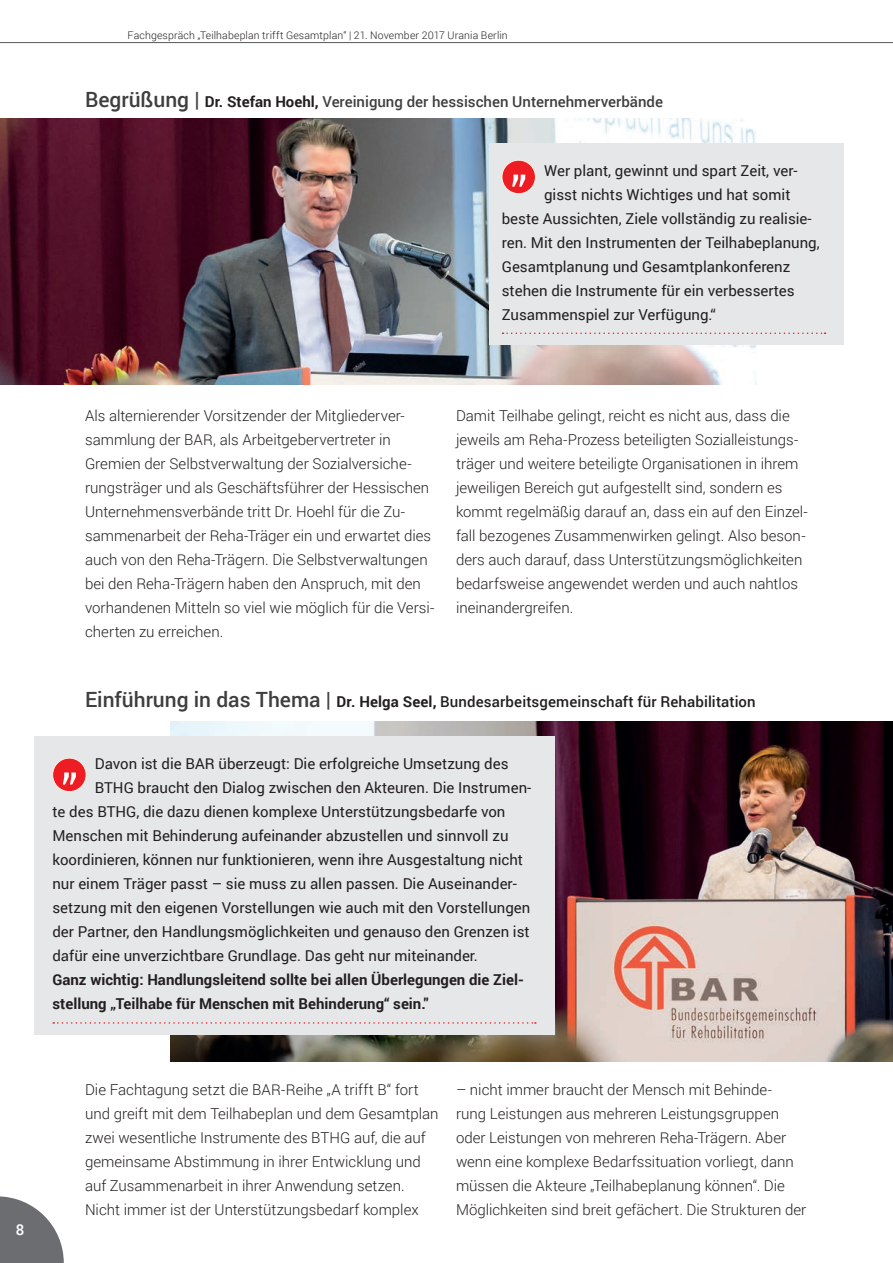
<style>
.page{position:relative;width:893px;height:1263px;background:#fff}
.page>*{position:absolute;margin:0;border:0;box-sizing:border-box;transform-origin:0 0}
.t1{font:300 15px/24px "Roboto";color:#231f20}
.t2{font:15px "Roboto";color:#231f20}
.t3{font:700 15px/24px "Roboto";color:#231f20}
.t4{font:500 15px "Roboto";letter-spacing:.01em;color:#231f20}
.t5{font:500 15px "Roboto";color:#3e3e3f}
.t6{font:500 15px "Roboto";color:#fff}
.t7{font:300 10.5px "Roboto";letter-spacing:.015em;color:#231f20}
.s1{font-size:21px}
.s2{font-weight:700;color:#231f20}
.s3{font-size:21px;color:#3e3e3f}
.s4{font-weight:700}
</style>
<div class="page">
<svg style="left:0;top:1196px;width:64px;height:67px"></svg>
<hr style="left:0;top:42px;width:893px;height:1px;background:#57585a">
<img style="left:170px;top:721px;width:723px;height:341px">
<img style="left:0;top:118px;width:757px;height:267px">
<div style="left:489px;top:143px;width:355px;height:201px;background:#e6e7e9"></div>
<svg style="left:502px;top:332px;width:323px;height:2px"></svg>
<div style="left:502px;top:160px;width:33px;height:34px;background:#ee1d23;border-radius:50%"></div>
<svg style="left:512px;top:175px;width:13px;height:12px"></svg>
<div style="left:502px;top:160px;width:34px;height:34px;border:1px solid #fef2e3;border-radius:50%"></div>
<div style="left:34px;top:737px;width:520px;height:298px;background:#e6e7e9"></div>
<svg style="left:53px;top:1022px;width:483px;height:2px"></svg>
<div style="left:53px;top:758px;width:33px;height:34px;background:#ee1d23;border-radius:50%"></div>
<svg style="left:63px;top:772px;width:13px;height:12px"></svg>
<div style="left:52px;top:758px;width:34px;height:34px;border:1px solid #fef2e3;border-radius:50%"></div>
<p class="t7" style="left:128px;top:28px;width:382px">Fachgespräch „Teilhabeplan trifft Gesamtplan“ | 21. November 2017 Urania Berlin</p>
<p class="t5" style="left:85px;top:91px;width:579px"><span class="s1">Begrüßung |</span> <span class="s2">Dr. Stefan Hoehl,</span> Vereinigung der hessischen Unternehmerverbände</p>
<p class="t2" style="left:544px;top:160px;width:255px">Wer plant, gewinnt und spart Zeit, ver-</p>
<p class="t2" style="left:544px;top:184px;width:248px">gisst nichts Wichtiges und hat somit</p>
<p class="t2" style="left:502px;top:208px;width:311px">beste Aussichten, Ziele vollständig zu realisie-</p>
<p class="t2" style="left:502px;top:232px;width:319px">ren. Mit den Instrumenten der Teilhabeplanung,</p>
<p class="t2" style="left:502px;top:256px;width:290px">Gesamtplanung und Gesamtplankonferenz</p>
<p class="t2" style="left:502px;top:280px;width:294px">stehen die Instrumente für ein verbessertes</p>
<p class="t2" style="left:502px;top:304px;width:216px">Zusammenspiel zur Verfügung.“</p>
<p class="t6" style="left:16px;top:1219px;width:10px">8</p>
<p class="t1" style="left:85px;top:403px;width:351px">Als alternierender Vorsitzender der Mitgliederver&shy;sammlung der BAR, als Arbeitgebervertreter in Gremien der Selbstverwaltung der Sozialversiche&shy;rungsträger und als Geschäftsführer der Hessischen Unternehmensverbände tritt Dr. Hoehl für die Zu&shy;sammenarbeit der Reha-Träger ein und erwartet dies auch von den Reha-Trägern. Die Selbstverwaltungen bei den Reha-Trägern haben den Anspruch, mit den vorhandenen Mitteln so viel wie möglich für die Versi&shy;cherten zu erreichen.</p>
<p class="t1" style="left:456px;top:403px;width:353px">Damit Teilhabe gelingt, reicht es nicht aus, dass die jeweils am Reha-Prozess beteiligten Sozialleistungs&shy;träger und weitere beteiligte Organisationen in ihrem jeweiligen Bereich gut aufgestellt sind, sondern es kommt regelmäßig darauf an, dass ein auf den Einzel&shy;fall bezogenes Zusammenwirken gelingt. Also beson&shy;ders auch darauf, dass Unterstützungsmöglichkeiten bedarfsweise angewendet werden und auch nahtlos ineinandergreifen.</p>
<p class="t4" style="left:85px;top:691px;width:672px"><span class="s3">Einführung in das Thema |</span> <span class="s4">Dr. Helga Seel,</span> Bundesarbeitsgemeinschaft für Rehabilitation</p>
<p class="t2" style="left:95px;top:753px;width:415px">Davon ist die BAR überzeugt: Die erfolgreiche Umsetzung des</p>
<p class="t2" style="left:95px;top:777px;width:438px">BTHG braucht den Dialog zwischen den Akteuren. Die Instrumen-</p>
<p class="t2" style="left:52px;top:801px;width:455px">te des BTHG, die dazu dienen komplexe Unterstützungsbedarfe von</p>
<p class="t2" style="left:52px;top:825px;width:458px">Menschen mit Behinderung aufeinander abzustellen und sinnvoll zu</p>
<p class="t2" style="left:52px;top:849px;width:472px">koordinieren, können nur funktionieren, wenn ihre Ausgestaltung nicht</p>
<p class="t2" style="left:52px;top:873px;width:466px">nur einem Träger passt – sie muss zu allen passen. Die Auseinander-</p>
<p class="t2" style="left:52px;top:897px;width:479px">setzung mit den eigenen Vorstellungen wie auch mit den Vorstellungen</p>
<p class="t2" style="left:52px;top:921px;width:479px">der Partner, den Handlungsmöglichkeiten und genauso den Grenzen ist</p>
<p class="t2" style="left:52px;top:945px;width:427px">dafür eine unverzichtbare Grundlage. Das geht nur miteinander.</p>
<p class="t3" style="left:52px;top:967px;width:473px">Ganz wichtig: Handlungsleitend sollte bei allen Überlegungen die Ziel&shy;stellung „Teilhabe für Menschen mit Behinderung“ sein."</p>
<p class="t1" style="left:85px;top:1077px;width:355px">Die Fachtagung setzt die BAR-Reihe „A trifft B“ fort und greift mit dem Teilhabeplan und dem Gesamtplan zwei wesentliche Instrumente des BTHG auf, die auf gemeinsame Abstimmung in ihrer Entwicklung und auf Zusammenarbeit in ihrer Anwendung setzen.<br>Nicht immer ist der Unterstützungsbedarf komplex</p>
<p class="t1" style="left:456px;top:1077px;width:352px">– nicht immer braucht der Mensch mit Behinde-<br>rung Leistungen aus mehreren Leistungsgruppen oder Leistungen von mehreren Reha-Trägern. Aber wenn eine komplexe Bedarfssituation vorliegt, dann müssen die Akteure „Teilhabeplanung können“. Die Möglichkeiten sind breit gefächert. Die Strukturen der</p>
</div>
